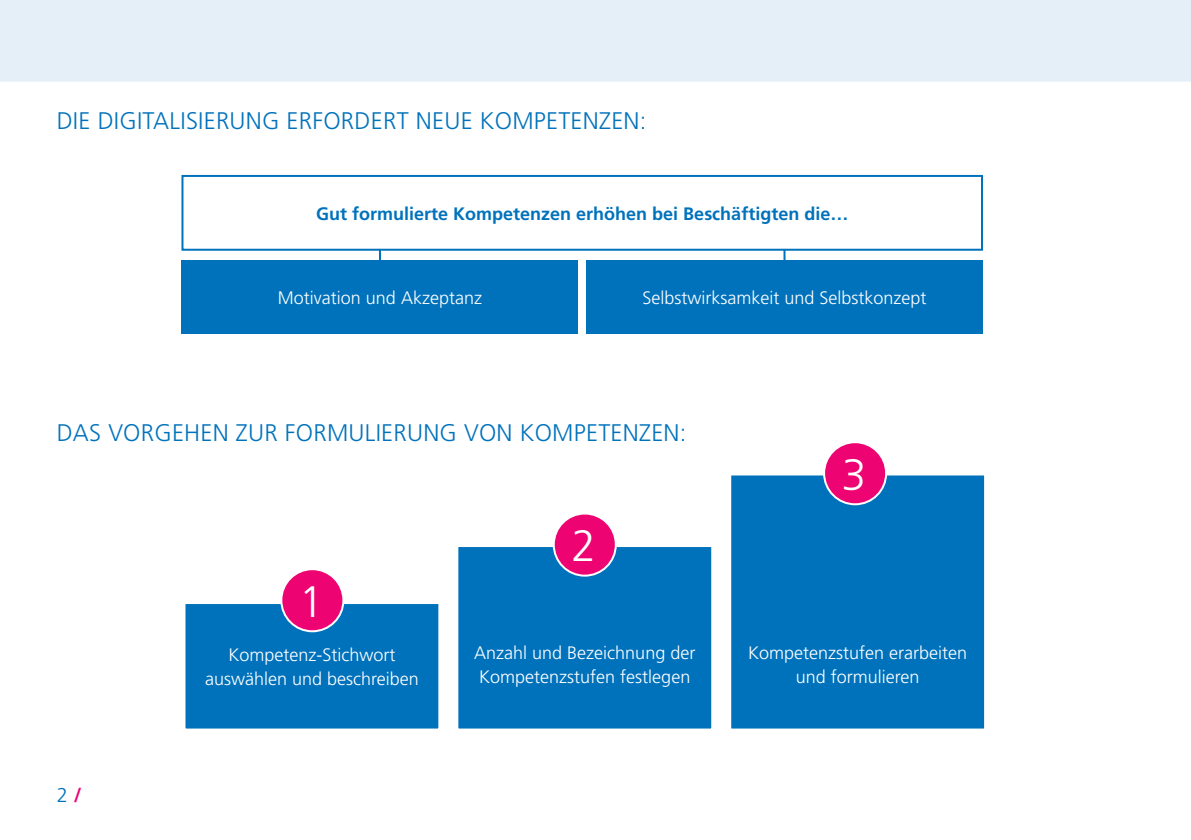
<style>
.page{position:relative;width:1191px;height:840px;background:#fff}
.page>*{position:absolute;margin:0;border:0;box-sizing:border-box;transform-origin:0 0}
.t1{font:300 44px "Frutiger";color:#fff}
.t2{font:300 24px "Frutiger";letter-spacing:.01em;color:#0072bc}
.t3{font:300 20px "Frutiger";color:#0072bc}
.t4{font:300 18px/24px "Frutiger";color:#fff;text-align:center}
.t5{font:700 18px "Frutiger";color:#0072bc}
.s1{font-weight:700;color:#ed0372}
</style>
<div class="page">
<div style="left:181px;top:175px;width:802px;height:75px;border:2px solid #0072bc"></div>
<div style="left:181px;top:260px;width:397px;height:74px;background:#0072bc"></div>
<div style="left:0;top:0;width:1191px;height:82px;background:#e4eff8"></div>
<div style="left:586px;top:260px;width:397px;height:74px;background:#0072bc"></div>
<div style="left:183px;top:601px;width:257px;height:129px;background:#0072bc"></div>
<div style="left:181px;top:599px;width:261px;height:133px;border:4px solid #fff"></div>
<div style="left:281px;top:569px;width:62px;height:62px;background:#ed0372;border-radius:50%"></div>
<div style="left:280px;top:568px;width:64px;height:64px;border:2px solid #fff;border-radius:50%"></div>
<div style="left:456px;top:544px;width:257px;height:186px;background:#0072bc"></div>
<div style="left:454px;top:542px;width:261px;height:190px;border:4px solid #fff"></div>
<div style="left:554px;top:513px;width:62px;height:62px;background:#ed0372;border-radius:50%"></div>
<div style="left:553px;top:512px;width:64px;height:64px;border:2px solid #fff;border-radius:50%"></div>
<div style="left:729px;top:473px;width:257px;height:257px;background:#0072bc"></div>
<div style="left:727px;top:471px;width:261px;height:261px;border:4px solid #fff"></div>
<div style="left:824px;top:442px;width:62px;height:62px;background:#ed0372;border-radius:50%"></div>
<div style="left:823px;top:441px;width:64px;height:64px;border:2px solid #fff;border-radius:50%"></div>
<svg style="left:783px;top:249px;width:2px;height:11px"></svg>
<svg style="left:379px;top:249px;width:2px;height:11px"></svg>
<h2 class="t2" style="left:57px;top:107px;width:591px">DIE DIGITALISIERUNG ERFORDERT NEUE KOMPETENZEN:</h2>
<p class="t5" style="left:316px;top:203px;width:534px">Gut formulierte Kompetenzen erhöhen bei Beschäftigten die…</p>
<p class="t4" style="left:278px;top:285px;width:206px">Motivation und Akzeptanz</p>
<p class="t4" style="left:642px;top:285px;width:286px">Selbstwirksamkeit und Selbstkonzept</p>
<h2 class="t2" style="left:57px;top:419px;width:631px">DAS VORGEHEN ZUR FORMULIERUNG VON KOMPETENZEN:</h2>
<p class="t3" style="left:57px;top:782px;width:26px">2 <span class="s1">/</span></p>
<h1 class="t1" style="left:299px;top:576px;width:26px">1</h1>
<p class="t4" style="left:205px;top:642px;width:215px">Kompetenz-Stichwort auswählen und beschreiben</p>
<h1 class="t1" style="left:571px;top:520px;width:26px">2</h1>
<p class="t4" style="left:474px;top:640px;width:223px;text-align:left">Anzahl und Bezeichnung der<br>Kompetenzstufen festlegen</p>
<h1 class="t1" style="left:842px;top:449px;width:26px">3</h1>
<p class="t4" style="left:748px;top:640px;width:221px">Kompetenzstufen erarbeiten und formulieren</p>
</div>
